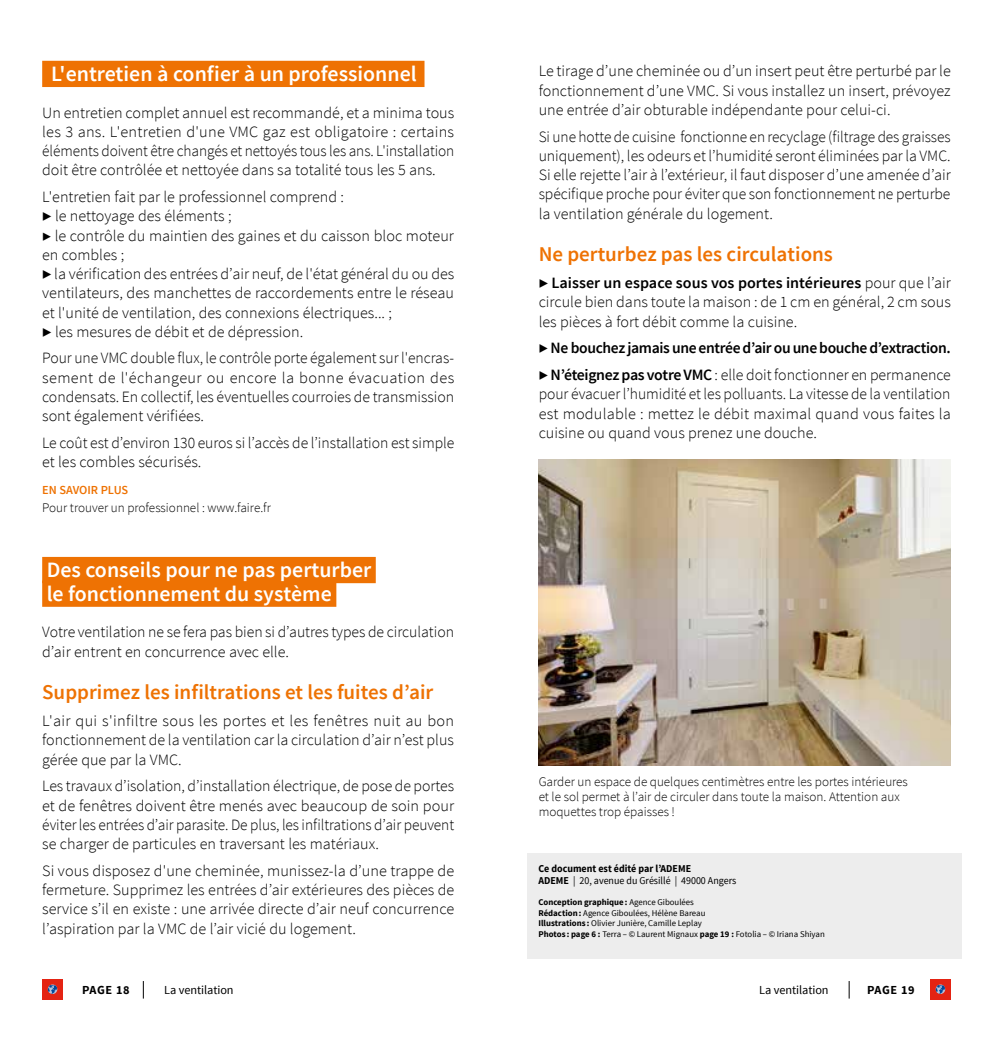
<style>
.page{position:relative;width:993px;height:1042px;background:#fff}
.page>*{position:absolute;margin:0;border:0;box-sizing:border-box;transform-origin:0 0}
.t1{font:600 21.88px/23.6px "Source Sans Pro";color:#fff}
.t2{font:600 21px "Source Sans Pro";color:#ee7203}
.t3{font:300 15.75px/19.2px "Source Sans Pro";color:#000;text-align:justify}
.t4{font:600 15.75px/26.8px "Source Sans Pro";letter-spacing:-.02em;color:#000}
.t5{font:300 13.12px/14.9px "Source Sans Pro";color:#000}
.t6{font:12.25px "Source Sans Pro";letter-spacing:-.005em;color:#000}
.t7{font:700 12.25px "Source Sans Pro";letter-spacing:.045em;color:#000}
.t8{font:600 12.25px "Source Sans Pro";color:#ee7203}
.t9{font:700 10.5px/12.6px "Source Sans Pro";color:#000;scale:.95 1}
.t10{font:8.75px/10.5px "Source Sans Pro";color:#000}
.s1{font-weight:600}
.s2{font-weight:300}
.s3{font-weight:400}
.s4{font-weight:700}
</style>
<div class="page">
<svg style="left:143px;top:981px;width:1px;height:17px"></svg>
<div style="left:42px;top:979px;width:21px;height:21px;background:#e42313"></div>
<svg style="left:48px;top:984px;width:9px;height:10px"></svg>
<svg style="left:848px;top:981px;width:1px;height:17px"></svg>
<div style="left:929px;top:979px;width:21px;height:21px;background:#e42313"></div>
<svg style="left:935px;top:984px;width:9px;height:10px"></svg>
<div style="left:42px;top:61px;width:382px;height:26px;background:#ee7203"></div>
<div style="left:42px;top:557px;width:333px;height:26px;background:#ee7203"></div>
<div style="left:42px;top:580px;width:294px;height:27px;background:#ee7203"></div>
<img style="left:538px;top:460px;width:412px;height:305px">
<div style="left:527px;top:853px;width:434px;height:105px;background:#ededed"></div>
<h1 class="t1" style="left:51px;top:62px;width:367px">L'entretien à confier à un professionnel</h1>
<p class="t3" style="left:42px;top:103px;width:413px">Un entretien complet annuel est recommandé, et a minima tous les 3 ans. L'entretien d'une VMC gaz est obligatoire : certains éléments doivent être changés et nettoyés tous les ans. L'installation doit être contrôlée et nettoyée dans sa totalité tous les 5 ans.</p>
<p class="t3" style="left:42px;top:187px;width:413px;text-align:left">L'entretien fait par le professionnel comprend :<br><span class="s1">▶</span> le nettoyage des éléments ;<br>▶ le contrôle du maintien des gaines et du caisson bloc moteur en combles ;<br><span class="s1">▶</span> la vérification des entrées d’air neuf, de l'état général du ou des ventilateurs, des manchettes de raccordements entre le réseau et l'unité de ventilation, des connexions électriques... ;<br><span class="s1">▶</span> les mesures de débit et de dépression.</p>
<p class="t3" style="left:42px;top:349px;width:413px">Pour une VMC double flux, le contrôle porte également sur l'encras&shy;sement de l'échangeur ou encore la bonne évacuation des condensats. En collectif, les éventuelles courroies de transmission sont également vérifiées.</p>
<p class="t3" style="left:42px;top:433px;width:413px">Le coût est d’environ 130 euros si l’accès de l’installation est simple et les combles sécurisés.</p>
<p class="t8" style="left:42px;top:483px;width:88px">EN SAVOIR PLUS</p>
<p class="t5" style="left:42px;top:500px;width:230px">Pour trouver un professionnel : www.faire.fr</p>
<h1 class="t1" style="left:47px;top:558px;width:326px">Des conseils pour ne pas perturber le fonctionnement du système</h1>
<p class="t3" style="left:42px;top:622px;width:413px">Votre ventilation ne se fera pas bien si d’autres types de circulation d’air entrent en concurrence avec elle.</p>
<h2 class="t2" style="left:42px;top:679px;width:392px">Supprimez les infiltrations et les fuites d’air</h2>
<p class="t3" style="left:42px;top:711px;width:413px">L'air qui s'infiltre sous les portes et les fenêtres nuit au bon fonctionnement de la ventilation car la circulation d’air n’est plus gérée que par la VMC.</p>
<p class="t3" style="left:42px;top:776px;width:413px">Les travaux d’isolation, d’installation électrique, de pose de portes et de fenêtres doivent être menés avec beaucoup de soin pour éviter les entrées d’air parasite. De plus, les infiltrations d’air peuvent se charger de particules en traversant les matériaux.</p>
<p class="t3" style="left:42px;top:861px;width:413px">Si vous disposez d'une cheminée, munissez-la d’une trappe de fermeture. Supprimez les entrées d’air extérieures des pièces de service s’il en existe : une arrivée directe d’air neuf concurrence l’aspiration par la VMC de l’air vicié du logement.</p>
<p class="t3" style="left:538px;top:62px;width:413px">Le tirage d’une cheminée ou d’un insert peut être perturbé par le fonctionnement d’une VMC. Si vous installez un insert, prévoyez une entrée d’air obturable indépendante pour celui-ci.</p>
<p class="t3" style="left:538px;top:127px;width:413px">Si une hotte de cuisine fonctionne en recyclage (filtrage des graisses uniquement), les odeurs et l’humidité seront éliminées par la VMC.<br>Si elle rejette l’air à l’extérieur, il faut disposer d’une amenée d’air spécifique proche pour éviter que son fonctionnement ne perturbe la ventilation générale du logement.</p>
<h2 class="t2" style="left:538px;top:241px;width:296px">Ne perturbez pas les circulations</h2>
<p class="t3" style="left:538px;top:273px;width:413px"><span class="s1">▶ Laisser un espace sous vos portes intérieures</span> pour que l’air circule bien dans toute la maison : de 1 cm en général, 2 cm sous les pièces à fort débit comme la cuisine.</p>
<p class="t4" style="left:538px;top:335px;width:413px">▶ Ne bouchez jamaisune entréed’airouunebouched’extraction. ▶ N’éteignezpas votreVMC <span class="s2">: elle doit fonctionner en permanence</span></p>
<p class="t3" style="left:538px;top:384px;width:413px">pour évacuer l’humidité et les polluants. La vitesse de la ventilation est modulable : mettez le débit maximal quand vous faites la cuisine ou quand vous prenez une douche.</p>
<p class="t5" style="left:538px;top:774px;width:370px">Garder un espace de quelques centimètres entre les portes intérieures et le sol permet à l’air de circuler dans toute la maison. Attention aux moquettes trop épaisses !</p>
<p class="t9" style="left:538px;top:862px;width:210px">Ce document est édité par l’ADEME<br>ADEME <span class="s3">| 20, avenue du Grésillé | 49000 Angers</span></p>
<p class="t10" style="left:538px;top:897px;width:288px"><span class="s4">Conception graphique:</span> Agence Giboulées<br><span class="s4">Rédaction:</span> Agence Giboulées, Hélène Bareau<br><span class="s4">Illustrations :</span> Olivier Junière, Camille Leplay<br><span class="s4">Photos : page 6 :</span> Terra – © Laurent Mignaux <span class="s4">page 19 :</span> Fotolia – © Iriana Shiyan</p>
<p class="t7" style="left:82px;top:981px;width:49px">PAGE 18</p>
<p class="t6" style="left:164px;top:982px;width:71px">La ventilation</p>
<p class="t6" style="left:759px;top:982px;width:71px">La ventilation</p>
<p class="t7" style="left:866px;top:981px;width:49px">PAGE 19</p>
</div>
